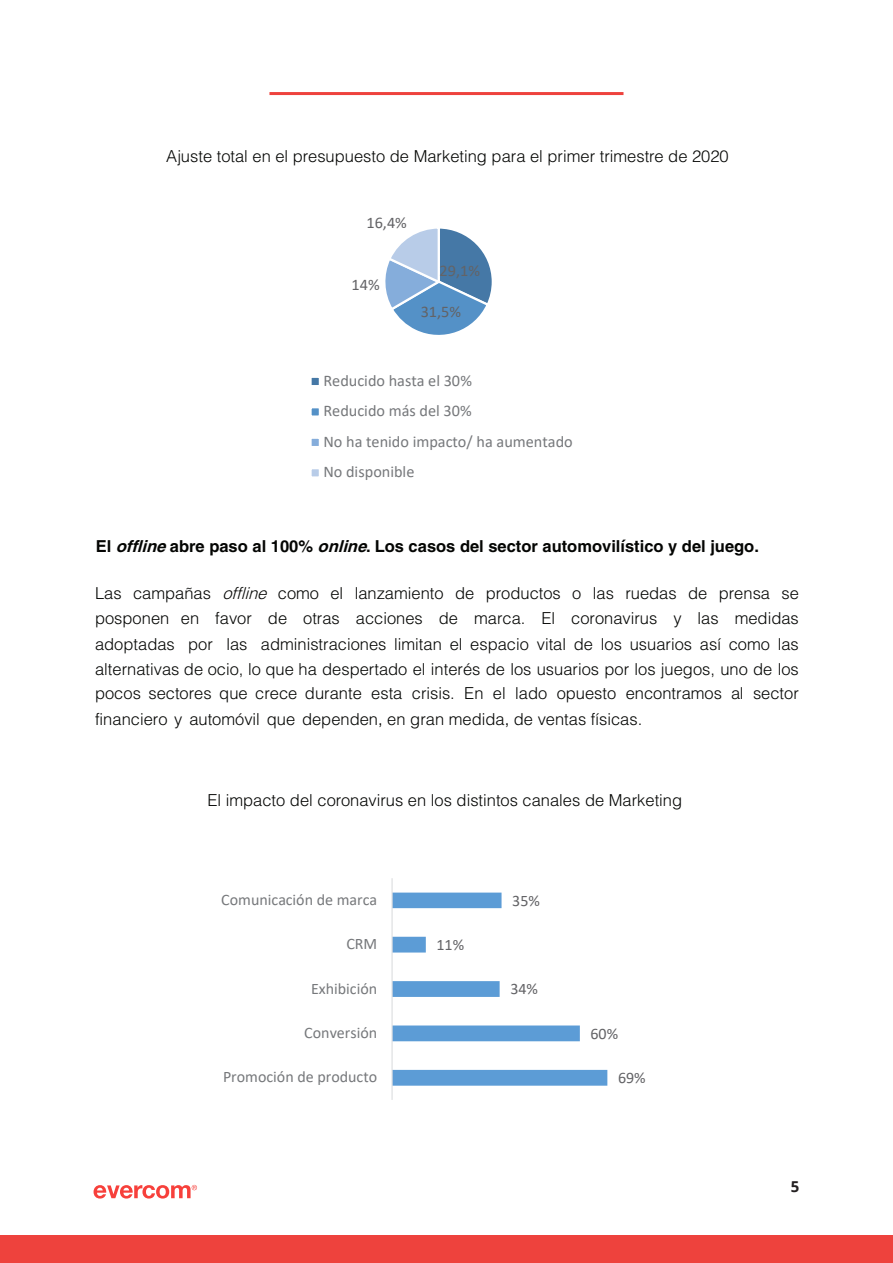
<style>
.page{position:relative;width:893px;height:1263px;background:#fff}
.page>*{position:absolute;margin:0;border:0;box-sizing:border-box;transform-origin:0 0}
.t1{font:300 16.5px/25.2px "Helvetica LT Std";color:#040503;text-align:justify}
.t2{font:700 16.5px "Helvetica LT Std";color:#040503}
.t3{font:16.2px/30.5px "Calibri";color:#76787b}
.t4{font:16.2px "Calibri";color:#636366}
.t5{font:16.05px "Calibri";color:#76787b}
.t6{font:16.05px "Calibri";color:#636366}
.t7{font:700 15px "Open Sans";color:#231f20}
.s1{font-style:italic}
.s2{font-family:"Helvetica Neue LT Std"}
</style>
<div class="page">
<div style="left:0;top:1236px;width:893px;height:27px;background:#ee423d"></div>
<svg style="left:94px;top:1185px;width:103px;height:13px"></svg>
<hr style="left:269px;top:92px;width:354px;height:3px;background:#ee423d">
<svg style="left:385px;top:228px;width:107px;height:107px"></svg>
<div style="left:311px;top:377px;width:9px;height:9px;background:#4578a6"></div>
<div style="left:309px;top:376px;width:12px;height:11px;border:2px solid #fff"></div>
<div style="left:311px;top:407px;width:9px;height:9px;background:#5491c7"></div>
<div style="left:309px;top:406px;width:12px;height:12px;border:2px solid #fff"></div>
<div style="left:311px;top:438px;width:9px;height:9px;background:#85addb"></div>
<div style="left:309px;top:437px;width:12px;height:11px;border:2px solid #fff"></div>
<div style="left:311px;top:468px;width:9px;height:9px;background:#b8cce8"></div>
<div style="left:309px;top:467px;width:12px;height:12px;border:2px solid #fff"></div>
<svg style="left:393px;top:892px;width:214px;height:194px"></svg>
<hr style="left:391px;top:878px;width:2px;height:222px;background:#dcdddf">
<p class="t1" style="left:166px;top:143px;width:564px">Ajuste total en el presupuesto de Marketing para el primer trimestre de 2020</p>
<p class="t4" style="left:366px;top:211px;width:42px">16,4%</p>
<p class="t4" style="left:352px;top:273px;width:30px">14%</p>
<p class="t4" style="left:440px;top:260px;width:42px">29,1%</p>
<p class="t4" style="left:421px;top:300px;width:42px">31,5%</p>
<p class="t3" style="left:323px;top:365px;width:251px">Reducido hasta el 30%<br>Reducido más del 30%<br>No ha tenido impacto/ ha aumentado<br>No disponible</p>
<p class="t2" style="left:96px;top:536px;width:665px">El <span class="s1">offline</span>abre paso al 100% <span class="s1">online</span>. Los casos del sector automovilístico y del juego.</p>
<p class="t1" style="left:95px;top:580px;width:705px">Las campañas <span class="s1">offline</span> como el lanzamiento de productos o las ruedas de prensa se posponen en favor de otras acciones de marca. El coronavirus y las medidas adoptadas por las administraciones limitan el espacio vital de los usuarios así como las alternativas de ocio, lo que ha despertado el interés de los usuarios por los juegos, uno de los pocos sectores que crece durante esta crisis. En el lado opuesto encontramos <span class="s2">a</span>l sector financiero y automóvil que dependen<span class="s2">,</span> en gran medida<span class="s2">,</span> de ventas físicas.</p>
<p class="t1" style="left:207px;top:787px;width:476px">El impacto del coronavirus en los distintos canales de Marketing</p>
<p class="t5" style="left:221px;top:888px;width:157px">Comunicación de marca</p>
<p class="t6" style="left:512px;top:889px;width:29px">35%</p>
<p class="t5" style="left:346px;top:933px;width:32px">CRM</p>
<p class="t6" style="left:436px;top:934px;width:29px">11%</p>
<p class="t5" style="left:311px;top:977px;width:68px">Exhibición</p>
<p class="t6" style="left:510px;top:978px;width:29px">34%</p>
<p class="t5" style="left:304px;top:1021px;width:74px">Conversión</p>
<p class="t6" style="left:590px;top:1022px;width:29px">60%</p>
<p class="t5" style="left:223px;top:1066px;width:156px">Promoción de producto</p>
<p class="t6" style="left:618px;top:1067px;width:29px">69%</p>
<p class="t7" style="left:791px;top:1175px;width:10px">5</p>
</div>
